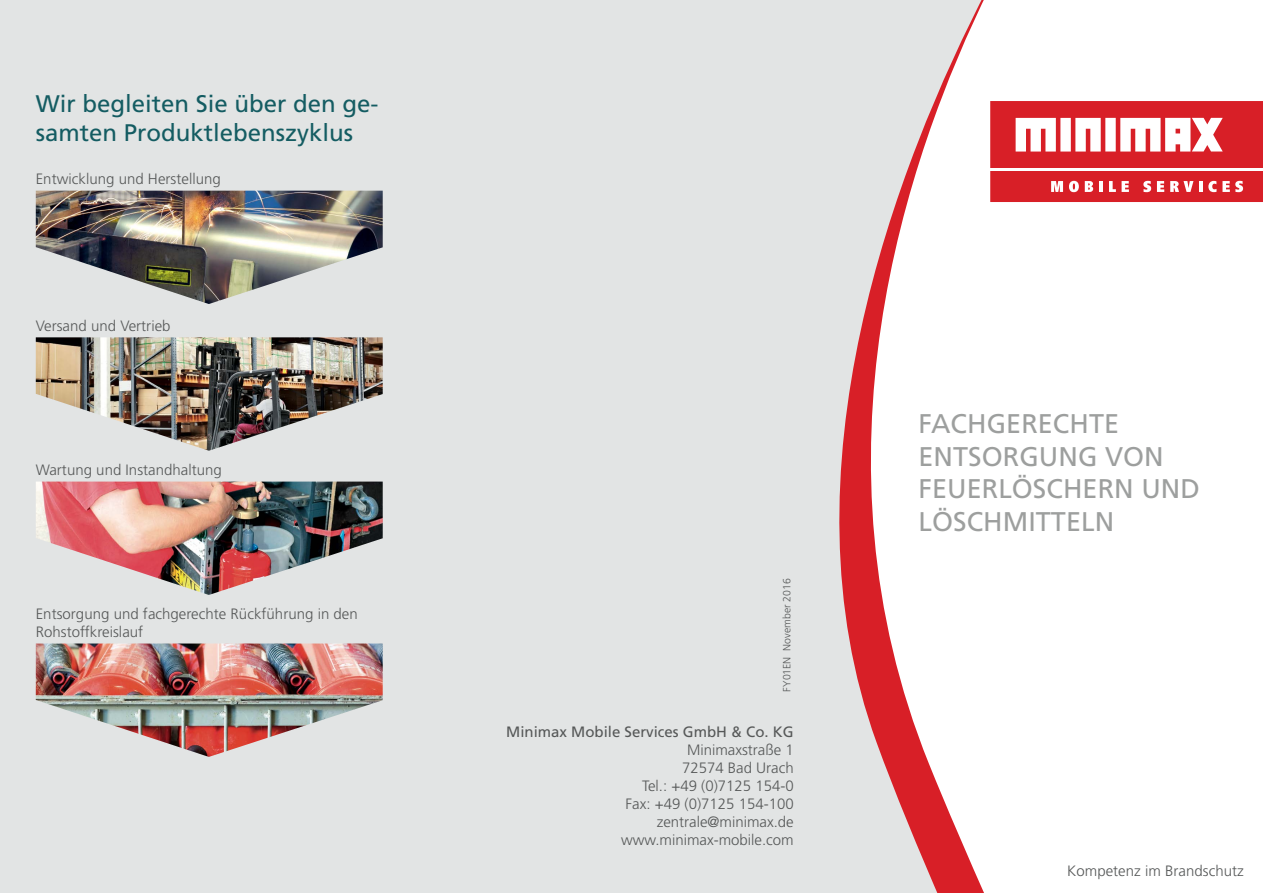
<style>
.page{position:relative;width:1263px;height:893px;background:#fff}
.page>*{position:absolute;margin:0;border:0;box-sizing:border-box;transform-origin:0 0}
.t1{font:27px/32.4px "Frutiger CE";color:#9d9f9e}
.t2{font:24px/28.8px "Frutiger CE";color:#145c62}
.t3{font:300 15px/18px "Frutiger CE";color:#565858}
.t4{font:15px "Frutiger CE";color:#565858}
.t5{font:300 10.5px "Frutiger CE";color:#565858}
</style>
<div class="page">
<div style="left:0;top:0;width:1001px;height:893px;background:#e2e4e4"></div>
<div style="left:991px;top:0;width:10px;height:893px;background:#fff"></div>
<svg style="left:839px;top:0;width:152px;height:893px;fill:#fff"></svg>
<div style="left:990px;top:101px;width:273px;height:67px;background:#d81f27"></div>
<svg style="left:1015px;top:118px;width:208px;height:34px"></svg>
<div style="left:990px;top:171px;width:273px;height:31px;background:#d81f27"></div>
<svg style="left:1051px;top:181px;width:12px;height:11px"></svg>
<svg style="left:1069px;top:181px;width:10px;height:11px"></svg>
<svg style="left:1085px;top:181px;width:8px;height:11px"></svg>
<hr style="left:1099px;top:181px;width:4px;height:11px;background:#fff">
<svg style="left:1109px;top:181px;width:20px;height:11px"></svg>
<svg style="left:1143px;top:181px;width:8px;height:11px"></svg>
<svg style="left:1157px;top:181px;width:7px;height:11px"></svg>
<svg style="left:1170px;top:181px;width:23px;height:11px"></svg>
<svg style="left:1199px;top:181px;width:3px;height:11px"></svg>
<svg style="left:1208px;top:181px;width:8px;height:11px"></svg>
<svg style="left:1222px;top:181px;width:21px;height:11px"></svg>
<hr style="left:990px;top:168px;width:273px;height:3px;background:#fff">
<img style="left:36px;top:191px;width:347px;height:113px">
<img style="left:36px;top:337px;width:347px;height:114px">
<img style="left:36px;top:482px;width:347px;height:113px">
<img style="left:36px;top:643px;width:347px;height:114px">
<h2 class="t2" style="left:36px;top:89px;width:344px">Wir begleiten Sie über den ge&shy;samten Produktlebenszyklus</h2>
<p class="t3" style="left:36px;top:170px;width:186px">Entwicklung und Herstellung</p>
<p class="t3" style="left:36px;top:316px;width:136px">Versand und Vertrieb</p>
<p class="t3" style="left:36px;top:461px;width:188px">Wartung und Instandhaltung</p>
<p class="t3" style="left:36px;top:604px;width:324px">Entsorgung und fachgerechte Rückführung in den<br>Rohstoffkreislauf</p>
<p class="t5" style="left:781px;top:691px;width:115px;rotate:-90deg">FY01EN November 2016</p>
<p class="t4" style="left:506px;top:723px;width:287px">M inimax Mobile Services GmbH &amp; Co. KG</p>
<p class="t3" style="left:621px;top:741px;width:174px;text-align:right">Minimaxstraße 1<br>72574 Bad Urach<br>Tel.: +49 (0)7125 154-0<br>Fax: +49 (0)7125 154-100 zentrale@minimax.de www.minimax-mobile.com</p>
<h1 class="t1" style="left:918px;top:408px;width:283px">Fachgerechte<br>Entsorgung von<br>Feuerlöschern und<br>Löschmitteln</h1>
<p class="t3" style="left:1067px;top:862px;width:178px">Kompetenz im Brandschutz</p>
</div>
